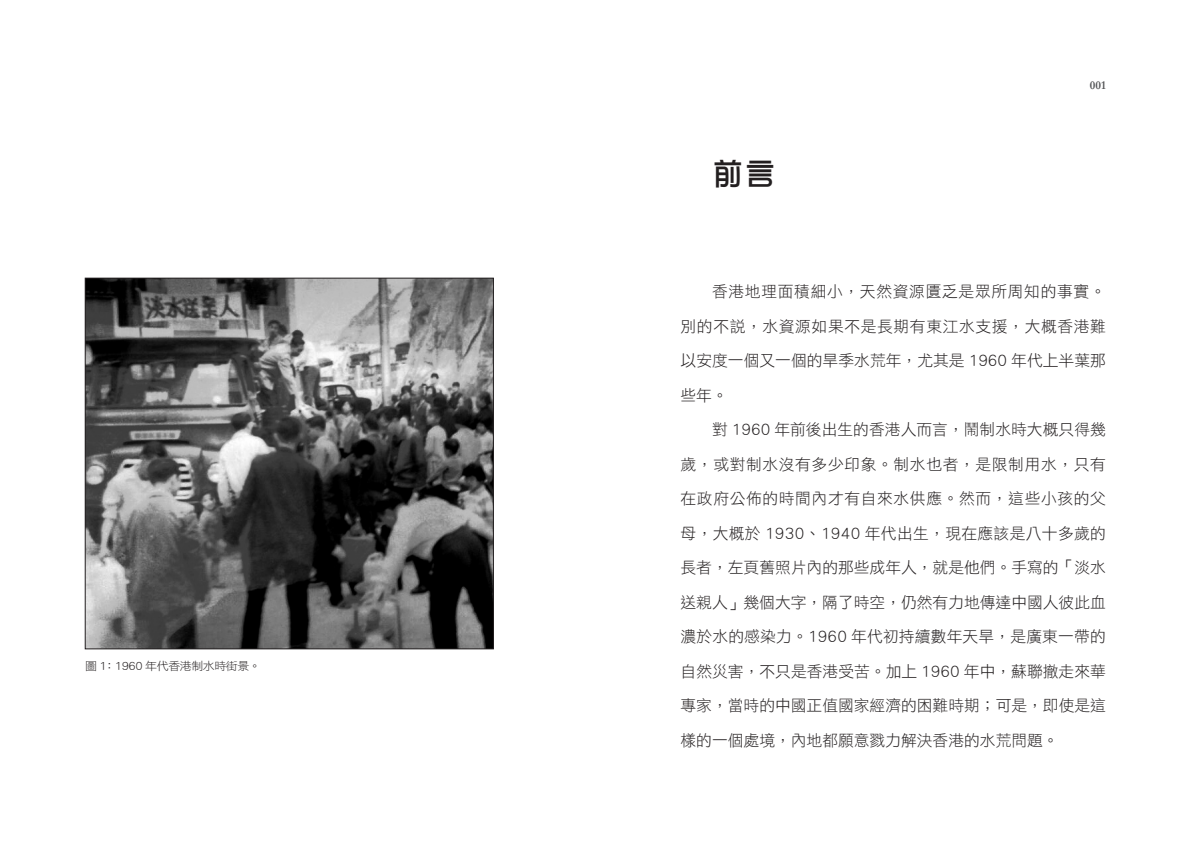
<style>
.page{position:relative;width:1191px;height:851px;background:#fff}
.page>*{position:absolute;margin:0;border:0;box-sizing:border-box;transform-origin:0 0}
.章_標題{font:31.5px "DF Hua Zong HK W5";color:#231f20}
.正文{font:15.75px/34.5px "DF Li Hei HK W3";color:#231f20;text-align:justify}
.頁碼{font:700 12px "Garamond";color:#57585a}
.圖解{font:11.25px "DF Li Hei HK W3";letter-spacing:-.04em;color:#231f20;scale:1.06 1}
</style>
<div class="page">
<img style="left:87px;top:280px;width:404px;height:367px">
<div style="left:85px;top:278px;width:408px;height:371px;border:1px solid #231f20"></div>
<p class="圖解" style="left:85px;top:659px;width:167px">圖 1：1960 年代香港制水時街景。</p>
<p class="章_標題" style="left:712px;top:156px;width:65px">前言</p>
<p class="頁碼" style="left:1090px;top:77px;width:18px">001</p>
<p class="正文" style="left:680px;top:274px;width:427px;text-indent:32px">香港地理面積細小，天然資源匱乏是眾所周知的事實。別的不說，水資源如果不是長期有東江水支援，大概香港難以安度一個又一個的旱季水荒年，尤其是 1960 年代上半葉那些年。</p>
<p class="正文" style="left:680px;top:412px;width:427px;text-indent:32px">對 1960 年前後出生的香港人而言，鬧制水時大概只得幾歲，或對制水沒有多少印象。制水也者，是限制用水，只有在政府公佈的時間內才有自來水供應。然而，這些小孩的父母，大概於 1930、1940 年代出生，現在應該是八十多歲的長者，左頁舊照片內的那些成年人，就是他們。手寫的「淡水送親人」幾個大字，隔了時空，仍然有力地傳達中國人彼此血濃於水的感染力。1960 年代初持續數年天旱，是廣東一帶的自然災害，不只是香港受苦。加上 1960 年中，蘇聯撤走來華專家，當時的中國正值國家經濟的困難時期；可是，即使是這樣的一個處境，內地都願意戮力解決香港的水荒問題。</p>
</div>
